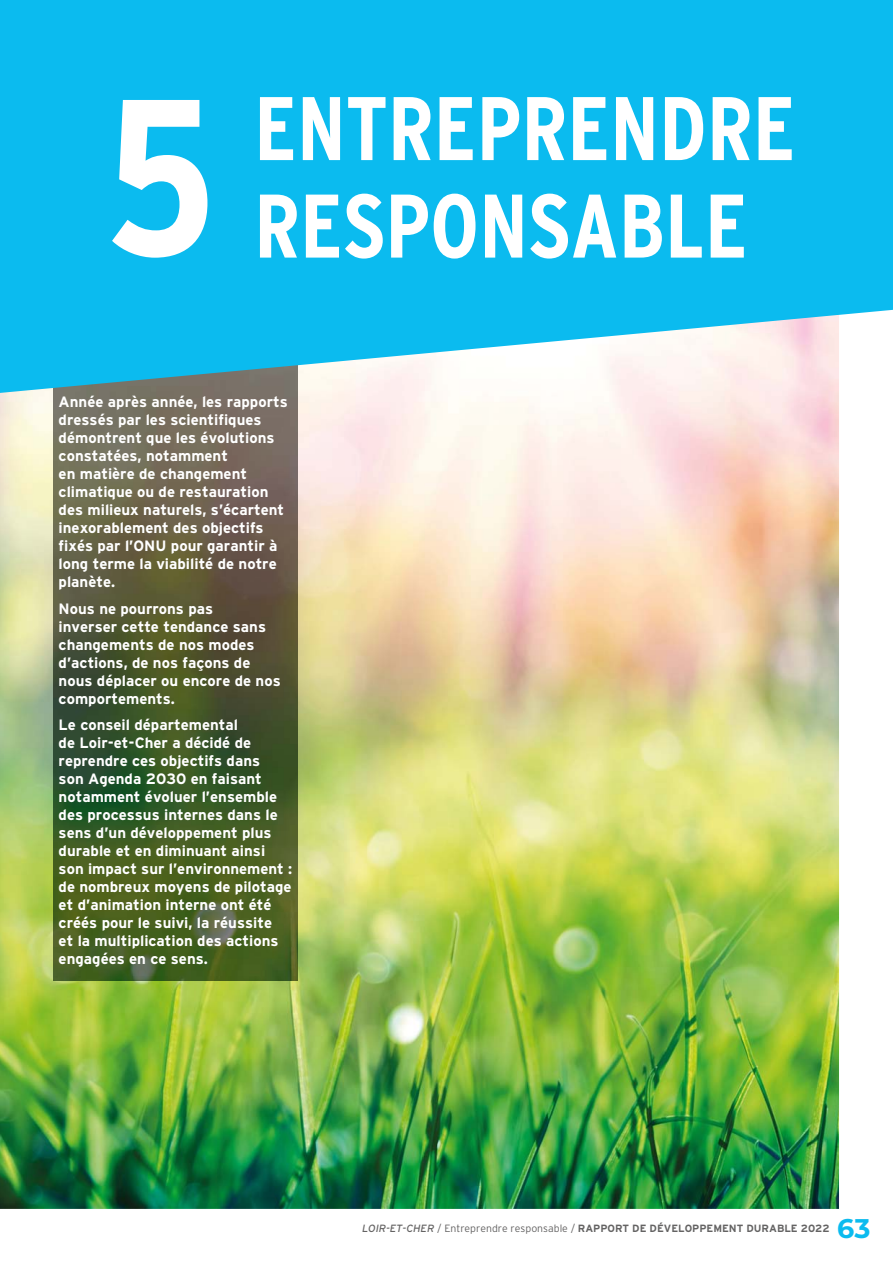
<style>
.page{position:relative;width:893px;height:1263px;background:#fff}
.page>*{position:absolute;margin:0;border:0;box-sizing:border-box;transform-origin:0 0}
.t1{font:700 221.85px "Interstate Condensed";color:#fff}
.t2{font:700 90px "Interstate Condensed";color:#fff}
.t3{font:700 27px "Montserrat";color:#0bbbef}
.t4{font:700 15px/18px "Interstate";color:#fff}
.t5{font:700 10.5px "Interstate";color:#646363}
.s1{font-weight:400;font-style:italic}
.s2{font-weight:300}
</style>
<div class="page">
<img style="left:0;top:486px;width:839px;height:723px">
<img style="left:53px;top:486px;width:244px;height:495px">
<svg style="left:0;top:0;width:893px;height:486px;background:#45c1e5"></svg>
<h1 class="t1" style="left:106px;top:94px;width:112px">5</h1>
<h2 class="t2" style="left:254px;top:94px;width:543px">ENTREPRENDRE</h2>
<h2 class="t2" style="left:254px;top:192px;width:495px">RESPONSABLE</h2>
<p class="t4" style="left:59px;top:394px;width:231px">Année après année, les rapports dressés par les scientifiques démontrent que les évolutions constatées, notamment<br>en matière de changement climatique ou de restauration des milieux naturels, s’écartent inexorablement des objectifs fixés par l’ONU pour garantir à long terme la viabilité de notre planète.</p>
<p class="t4" style="left:59px;top:601px;width:224px">Nous ne pourrons pas<br>inverser cette tendance sans changements de nos modes d’actions, de nos façons de nous déplacer ou encore de nos comportements.</p>
<p class="t4" style="left:59px;top:717px;width:235px">Le conseil départemental<br>de Loir-et-Cher a décidé de reprendre ces objectifs dans<br>son Agenda 2030 en faisant notamment évoluer l’ensemble des processus internes dans le sens d’un développement plus durable et en diminuant ainsi son impact sur l’environnement : de nombreux moyens de pilotage et d’animation interne ont été créés pour le suivi, la réussite<br>et la multiplication des actions engagées en ce sens.</p>
<p class="t5" style="left:362px;top:1224px;width:469px"><span class="s1">LOIR-ET-CHER</span> <span class="s2">/ Entreprendre responsable /</span> RAPPORT DE DÉVELOPPEMENT DURABLE 2022</p>
<h3 class="t3" style="left:837px;top:1217px;width:35px">63</h3>
</div>
